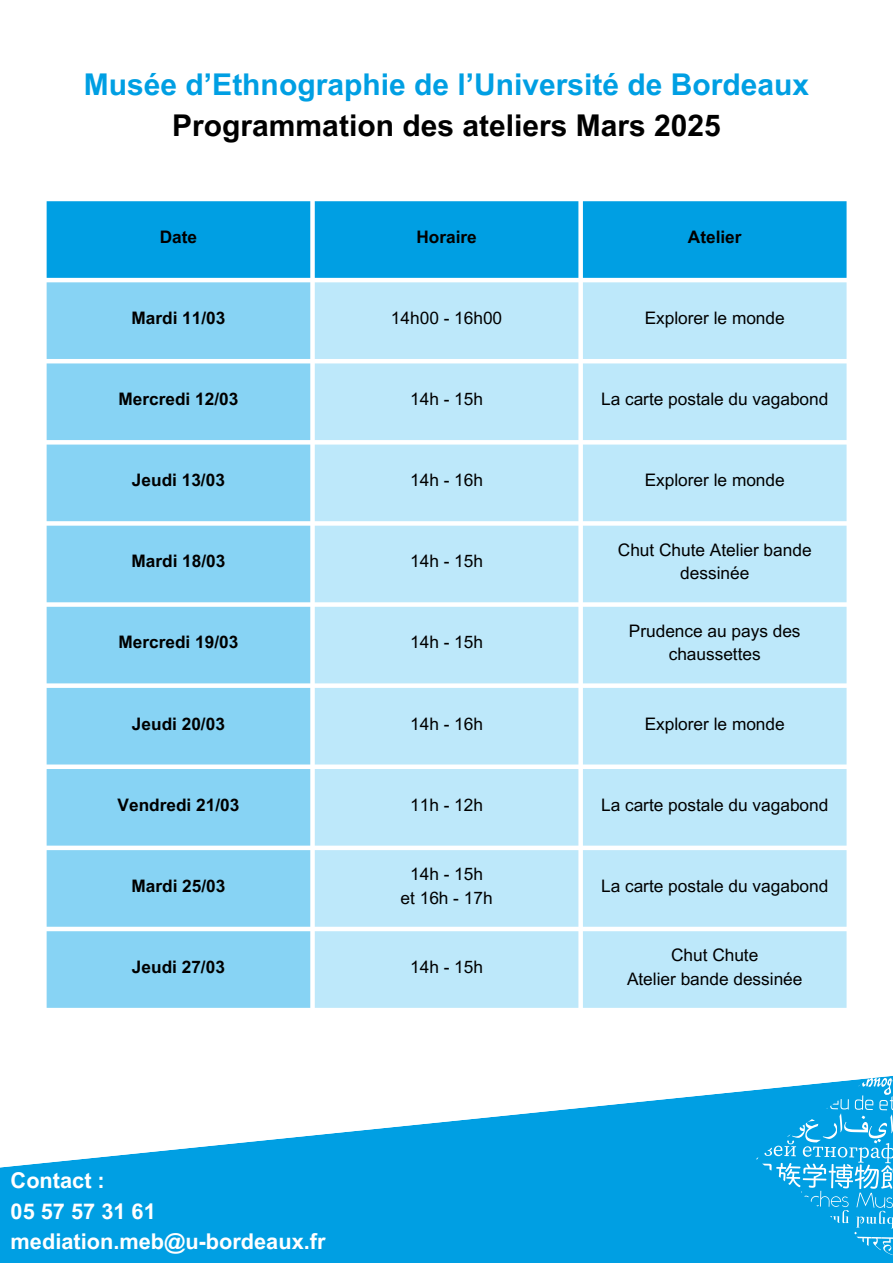
<style>
.page{position:relative;width:893px;height:1263px;background:#fff}
.page>*{position:absolute;margin:0;border:0;box-sizing:border-box;transform-origin:0 0}
.t1{font:700 30px/41.6px "Arial MT Pro";color:#009fe3;text-align:center}
.t2{font:700 21.75px "Arial MT Pro";color:#fff}
.t3{font:17.25px/23.6px "Arial MT Pro";color:#000;text-align:center}
.t4{font:700 17.25px "Arial MT Pro";color:#000}
.s1{color:#000}
</style>
<div class="page">
<div style="left:47px;top:201px;width:799px;height:77px;background:#009fe3"></div>
<div style="left:47px;top:282px;width:263px;height:726px;background:#87d3f4"></div>
<div style="left:315px;top:282px;width:531px;height:726px;background:#bde8fa"></div>
<svg style="left:0;top:1076px;width:893px;height:187px;fill:#009fe3"></svg>
<svg style="left:756px;top:1078px;width:137px;height:177px;background:#24ace6"></svg>
<p class="t1" style="left:84px;top:67px;width:727px">Musée d’Ethnographie de l’Université de Bordeaux<br><span class="s1">Programmation des ateliers Mars 2025</span></p>
<h1 class="t4" style="left:160px;top:230px;width:39px">Date</h1>
<p class="t4" style="left:416px;top:230px;width:62px">Horaire</p>
<p class="t4" style="left:688px;top:230px;width:55px">Atelier</p>
<p class="t4" style="left:131px;top:311px;width:95px">Mardi 11/03</p>
<p class="t3" style="left:391px;top:308px;width:113px">14h00 - 16h00</p>
<p class="t3" style="left:645px;top:308px;width:141px">Explorer le monde</p>
<p class="t4" style="left:118px;top:393px;width:121px">Mercredi 12/03</p>
<p class="t3" style="left:410px;top:389px;width:74px">14h - 15h</p>
<p class="t3" style="left:601px;top:389px;width:229px">La carte postale du vagabond</p>
<p class="t4" style="left:132px;top:474px;width:94px">Jeudi 13/03</p>
<p class="t3" style="left:410px;top:470px;width:74px">14h - 16h</p>
<p class="t3" style="left:645px;top:470px;width:141px">Explorer le monde</p>
<p class="t4" style="left:131px;top:555px;width:95px">Mardi 18/03</p>
<p class="t3" style="left:410px;top:552px;width:74px">14h - 15h</p>
<p class="t3" style="left:618px;top:540px;width:195px">Chut Chute Atelier bande dessinée</p>
<p class="t4" style="left:118px;top:636px;width:121px">Mercredi 19/03</p>
<p class="t3" style="left:410px;top:633px;width:74px">14h - 15h</p>
<p class="t3" style="left:629px;top:621px;width:173px">Prudence au pays des chaussettes</p>
<p class="t4" style="left:132px;top:717px;width:94px">Jeudi 20/03</p>
<p class="t3" style="left:410px;top:714px;width:74px">14h - 16h</p>
<p class="t3" style="left:645px;top:714px;width:141px">Explorer le monde</p>
<p class="t4" style="left:118px;top:798px;width:123px">Vendredi 21/03</p>
<p class="t3" style="left:410px;top:795px;width:74px">11h - 12h</p>
<p class="t3" style="left:601px;top:795px;width:229px">La carte postale du vagabond</p>
<p class="t4" style="left:131px;top:879px;width:95px">Mardi 25/03</p>
<p class="t3" style="left:410px;top:864px;width:74px">14h - 15h</p>
<p class="t3" style="left:400px;top:888px;width:94px">et 16h - 17h</p>
<p class="t3" style="left:601px;top:876px;width:229px">La carte postale du vagabond</p>
<p class="t4" style="left:132px;top:960px;width:94px">Jeudi 27/03</p>
<p class="t3" style="left:410px;top:957px;width:74px">14h - 15h</p>
<p class="t3" style="left:627px;top:945px;width:177px">Chut Chute<br>Atelier bande dessinée</p>
<p class="t2" style="left:11px;top:1172px;width:96px">Contact :</p>
<p class="t2" style="left:11px;top:1203px;width:147px">05 57 57 31 61</p>
<p class="t2" style="left:11px;top:1233px;width:316px">mediation.meb@u-bordeaux.fr</p>
</div>
